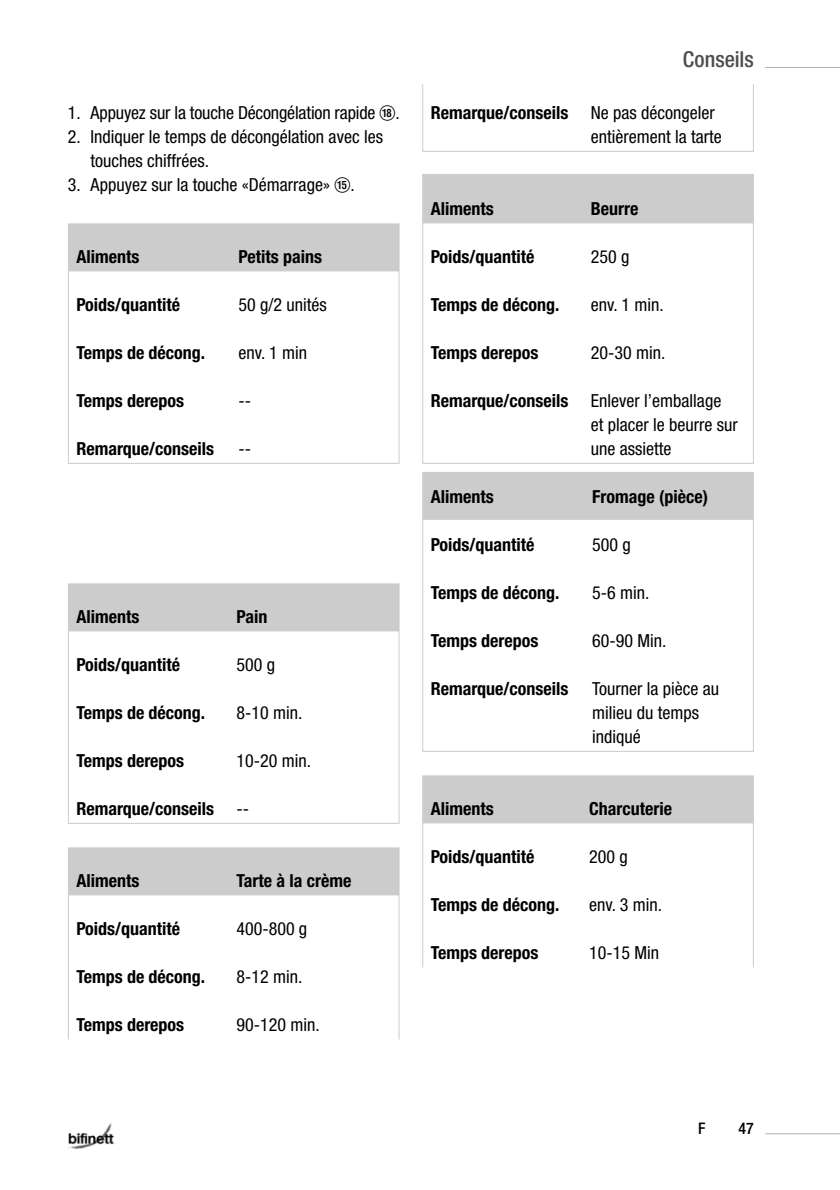
<style>
.page{position:relative;width:840px;height:1190px;background:#fff}
.page>*{position:absolute;margin:0;border:0;box-sizing:border-box;transform-origin:0 0}
.t1{font:500 condensed 22px "Helvetica Neue";color:#4d4d4d}
.t2{font:700 condensed 18px "Helvetica Neue";color:#000}
.t3{font:condensed 18px/24px "Helvetica Neue";color:#000}
.t4{font:500 condensed 16px "Helvetica Neue";color:#000}
.s1{font-family:"Numerics P01";font-stretch:normal;font-size:16px}
.s2{font-weight:700}
</style>
<div class="page">
<hr style="left:765px;top:67px;width:75px;height:1px;background:#b2b2b2">
<img style="left:68px;top:1123px;width:47px;height:27px">
<hr style="left:765px;top:1133px;width:75px;height:1px;background:#b2b2b2">
<div style="left:69px;top:224px;width:330px;height:47px;background:#ccc"></div>
<hr style="left:68px;top:223px;width:163px;height:1px;background:#ccc">
<hr style="left:68px;top:224px;width:1px;height:47px;background:#ccc">
<hr style="left:231px;top:223px;width:169px;height:1px;background:#ccc">
<hr style="left:399px;top:224px;width:1px;height:47px;background:#ccc">
<hr style="left:68px;top:271px;width:1px;height:53px;background:#ccc">
<hr style="left:399px;top:271px;width:1px;height:53px;background:#ccc">
<hr style="left:68px;top:324px;width:1px;height:53px;background:#ccc">
<hr style="left:399px;top:324px;width:1px;height:53px;background:#ccc">
<hr style="left:68px;top:377px;width:1px;height:48px;background:#ccc">
<hr style="left:399px;top:377px;width:1px;height:48px;background:#ccc">
<hr style="left:68px;top:425px;width:1px;height:38px;background:#ccc">
<hr style="left:399px;top:425px;width:1px;height:38px;background:#ccc">
<hr style="left:68px;top:463px;width:332px;height:1px;background:#ccc">
<div style="left:69px;top:584px;width:330px;height:47px;background:#ccc"></div>
<hr style="left:68px;top:583px;width:161px;height:1px;background:#ccc">
<hr style="left:68px;top:584px;width:1px;height:47px;background:#ccc">
<hr style="left:229px;top:583px;width:171px;height:1px;background:#ccc">
<hr style="left:399px;top:584px;width:1px;height:47px;background:#ccc">
<hr style="left:68px;top:631px;width:1px;height:48px;background:#ccc">
<hr style="left:399px;top:631px;width:1px;height:48px;background:#ccc">
<hr style="left:68px;top:679px;width:1px;height:48px;background:#ccc">
<hr style="left:399px;top:679px;width:1px;height:48px;background:#ccc">
<hr style="left:68px;top:727px;width:1px;height:48px;background:#ccc">
<hr style="left:399px;top:727px;width:1px;height:48px;background:#ccc">
<hr style="left:68px;top:775px;width:1px;height:48px;background:#ccc">
<hr style="left:399px;top:775px;width:1px;height:48px;background:#ccc">
<hr style="left:68px;top:823px;width:332px;height:1px;background:#ccc">
<div style="left:69px;top:848px;width:330px;height:47px;background:#ccc"></div>
<hr style="left:68px;top:847px;width:160px;height:1px;background:#ccc">
<hr style="left:68px;top:848px;width:1px;height:47px;background:#ccc">
<hr style="left:228px;top:847px;width:172px;height:1px;background:#ccc">
<hr style="left:399px;top:848px;width:1px;height:47px;background:#ccc">
<hr style="left:68px;top:895px;width:1px;height:48px;background:#ccc">
<hr style="left:399px;top:895px;width:1px;height:48px;background:#ccc">
<hr style="left:68px;top:943px;width:1px;height:48px;background:#ccc">
<hr style="left:399px;top:943px;width:1px;height:48px;background:#ccc">
<hr style="left:68px;top:991px;width:1px;height:48px;background:#ccc">
<hr style="left:399px;top:991px;width:1px;height:48px;background:#ccc">
<hr style="left:422px;top:84px;width:1px;height:67px;background:#ccc">
<hr style="left:753px;top:84px;width:1px;height:67px;background:#ccc">
<hr style="left:422px;top:151px;width:332px;height:1px;background:#ccc">
<div style="left:423px;top:175px;width:330px;height:48px;background:#ccc"></div>
<hr style="left:422px;top:174px;width:161px;height:1px;background:#ccc">
<hr style="left:422px;top:175px;width:1px;height:48px;background:#ccc">
<hr style="left:583px;top:174px;width:171px;height:1px;background:#ccc">
<hr style="left:753px;top:175px;width:1px;height:48px;background:#ccc">
<hr style="left:422px;top:223px;width:1px;height:48px;background:#ccc">
<hr style="left:753px;top:223px;width:1px;height:48px;background:#ccc">
<hr style="left:422px;top:271px;width:1px;height:48px;background:#ccc">
<hr style="left:753px;top:271px;width:1px;height:48px;background:#ccc">
<hr style="left:422px;top:319px;width:1px;height:48px;background:#ccc">
<hr style="left:753px;top:319px;width:1px;height:48px;background:#ccc">
<hr style="left:422px;top:367px;width:1px;height:96px;background:#ccc">
<hr style="left:753px;top:367px;width:1px;height:96px;background:#ccc">
<hr style="left:422px;top:463px;width:332px;height:1px;background:#ccc">
<div style="left:423px;top:473px;width:330px;height:47px;background:#ccc"></div>
<hr style="left:422px;top:472px;width:162px;height:1px;background:#ccc">
<hr style="left:422px;top:473px;width:1px;height:47px;background:#ccc">
<hr style="left:584px;top:472px;width:170px;height:1px;background:#ccc">
<hr style="left:753px;top:473px;width:1px;height:47px;background:#ccc">
<hr style="left:422px;top:520px;width:1px;height:39px;background:#ccc">
<hr style="left:753px;top:520px;width:1px;height:39px;background:#ccc">
<hr style="left:422px;top:559px;width:1px;height:48px;background:#ccc">
<hr style="left:753px;top:559px;width:1px;height:48px;background:#ccc">
<hr style="left:422px;top:607px;width:1px;height:48px;background:#ccc">
<hr style="left:753px;top:607px;width:1px;height:48px;background:#ccc">
<hr style="left:422px;top:655px;width:1px;height:96px;background:#ccc">
<hr style="left:753px;top:655px;width:1px;height:96px;background:#ccc">
<hr style="left:422px;top:751px;width:332px;height:1px;background:#ccc">
<div style="left:423px;top:776px;width:330px;height:47px;background:#ccc"></div>
<hr style="left:422px;top:775px;width:159px;height:1px;background:#ccc">
<hr style="left:422px;top:776px;width:1px;height:47px;background:#ccc">
<hr style="left:581px;top:775px;width:173px;height:1px;background:#ccc">
<hr style="left:753px;top:776px;width:1px;height:47px;background:#ccc">
<hr style="left:422px;top:823px;width:1px;height:48px;background:#ccc">
<hr style="left:753px;top:823px;width:1px;height:48px;background:#ccc">
<hr style="left:422px;top:871px;width:1px;height:48px;background:#ccc">
<hr style="left:753px;top:871px;width:1px;height:48px;background:#ccc">
<hr style="left:422px;top:919px;width:1px;height:48px;background:#ccc">
<hr style="left:753px;top:919px;width:1px;height:48px;background:#ccc">
<p class="t3" style="left:68px;top:103px;width:333px">1. Appuyez sur la touche Décongélation rapide <span class="s1">y</span>.</p>
<p class="t3" style="left:91px;top:127px;width:294px;text-indent:-23px">2. Indiquer le temps de décongélation avec les touches chiffrées.</p>
<p class="t3" style="left:68px;top:175px;width:288px">3. Appuyez sur la touche «Démarrage» <span class="s1">e</span>.</p>
<p class="t2" style="left:76px;top:251px;width:64px">Aliments</p>
<p class="t2" style="left:239px;top:251px;width:85px">Petits pains</p>
<p class="t2" style="left:76px;top:299px;width:105px">Poids/quantité</p>
<p class="t3" style="left:239px;top:295px;width:90px">50 g/2 unités</p>
<p class="t2" style="left:76px;top:347px;width:130px">Temps de décong.</p>
<p class="t3" style="left:239px;top:343px;width:70px">env. 1 min</p>
<p class="t2" style="left:76px;top:395px;width:109px">Temps derepos</p>
<p class="t3" style="left:239px;top:391px;width:14px">--</p>
<p class="t2" style="left:76px;top:443px;width:139px">Remarque/conseils</p>
<p class="t3" style="left:239px;top:439px;width:14px">--</p>
<p class="t2" style="left:76px;top:611px;width:64px">Aliments</p>
<p class="t2" style="left:237px;top:611px;width:32px">Pain</p>
<p class="t2" style="left:76px;top:659px;width:105px">Poids/quantité</p>
<p class="t3" style="left:237px;top:655px;width:40px">500 g</p>
<p class="t2" style="left:76px;top:707px;width:130px">Temps de décong.</p>
<p class="t3" style="left:237px;top:703px;width:67px">8-10 min.</p>
<p class="t2" style="left:76px;top:755px;width:109px">Temps derepos</p>
<p class="t3" style="left:237px;top:751px;width:76px">10-20 min.</p>
<p class="t2" style="left:76px;top:803px;width:139px">Remarque/conseils</p>
<p class="t3" style="left:237px;top:799px;width:14px">--</p>
<p class="t2" style="left:76px;top:875px;width:64px">Aliments</p>
<p class="t2" style="left:236px;top:875px;width:116px">Tarte à la crème</p>
<p class="t2" style="left:76px;top:923px;width:105px">Poids/quantité</p>
<p class="t3" style="left:236px;top:919px;width:72px">400-800 g</p>
<p class="t2" style="left:76px;top:971px;width:130px">Temps de décong.</p>
<p class="t3" style="left:236px;top:967px;width:67px">8-12 min.</p>
<p class="t2" style="left:76px;top:1019px;width:109px">Temps derepos</p>
<p class="t3" style="left:236px;top:1015px;width:85px">90-120 min.</p>
<p class="t1" style="left:683px;top:51px;width:73px">Conseils</p>
<p class="t3" style="left:591px;top:103px;width:132px;text-indent:-160px"><span class="s2">Remarque/conseils</span> Ne pas décongeler entièrement la tarte</p>
<p class="t2" style="left:431px;top:203px;width:64px">Aliments</p>
<p class="t2" style="left:591px;top:203px;width:49px">Beurre</p>
<p class="t2" style="left:431px;top:251px;width:105px">Poids/quantité</p>
<p class="t3" style="left:591px;top:247px;width:40px">250 g</p>
<p class="t2" style="left:431px;top:299px;width:130px">Temps de décong.</p>
<p class="t3" style="left:591px;top:295px;width:74px">env. 1 min.</p>
<p class="t2" style="left:431px;top:347px;width:109px">Temps derepos</p>
<p class="t3" style="left:591px;top:343px;width:76px">20-30 min.</p>
<p class="t2" style="left:431px;top:395px;width:139px">Remarque/conseils</p>
<p class="t3" style="left:591px;top:391px;width:148px">Enlever l’emballage et placer le beurre sur une assiette</p>
<p class="t2" style="left:431px;top:491px;width:64px">Aliments</p>
<p class="t2" style="left:592px;top:491px;width:117px">Fromage (pièce)</p>
<p class="t2" style="left:431px;top:539px;width:105px">Poids/quantité</p>
<p class="t3" style="left:592px;top:535px;width:40px">500 g</p>
<p class="t2" style="left:431px;top:587px;width:130px">Temps de décong.</p>
<p class="t3" style="left:592px;top:583px;width:59px">5-6 min.</p>
<p class="t2" style="left:431px;top:635px;width:109px">Temps derepos</p>
<p class="t3" style="left:592px;top:631px;width:76px">60-90 Min.</p>
<p class="t2" style="left:431px;top:683px;width:139px">Remarque/conseils</p>
<p class="t3" style="left:592px;top:679px;width:128px">Tourner la pièce au milieu du temps indiqué</p>
<p class="t2" style="left:431px;top:803px;width:64px">Aliments</p>
<p class="t2" style="left:589px;top:803px;width:84px">Charcuterie</p>
<p class="t2" style="left:431px;top:851px;width:105px">Poids/quantité</p>
<p class="t3" style="left:589px;top:847px;width:40px">200 g</p>
<p class="t2" style="left:431px;top:899px;width:130px">Temps de décong.</p>
<p class="t3" style="left:589px;top:895px;width:74px">env. 3 min.</p>
<p class="t2" style="left:431px;top:947px;width:109px">Temps derepos</p>
<p class="t3" style="left:589px;top:943px;width:71px">10-15 Min</p>
<p class="t4" style="left:698px;top:1123px;width:9px">F</p>
<p class="t4" style="left:739px;top:1123px;width:17px">47</p>
</div>
